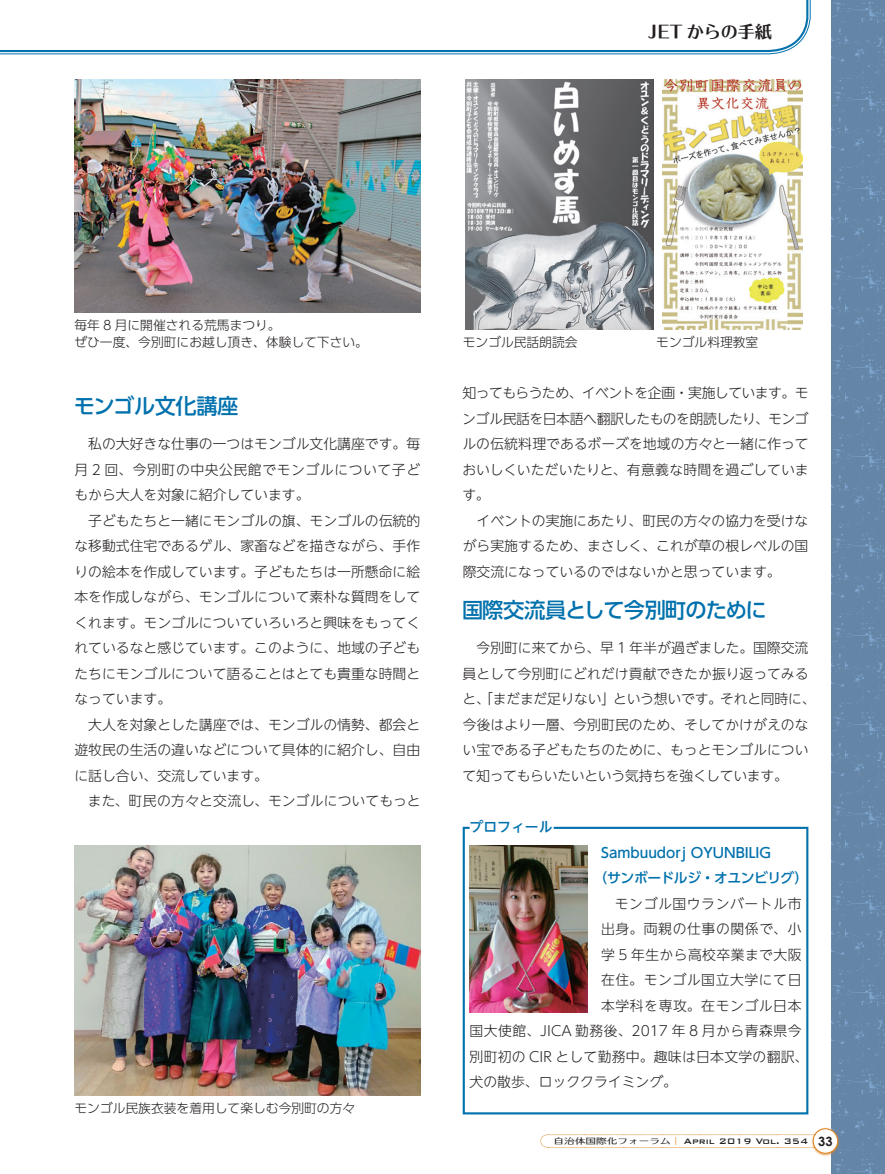
<style>
.page{position:relative;width:885px;height:1174px;background:#fff}
.page>*{position:absolute;margin:0;border:0;box-sizing:border-box;transform-origin:0 0}
.t1{font:500 21.3px "UD Shin Go Pr 6";letter-spacing:-.04em;color:#0071ad}
.t2{font:16.95px "UD Typos 515 Std";color:#231f20}
.t3{font:300 13.8px/25.5px "UD Shin Go NT Pro";color:#231f20;text-align:justify}
.t4{font:300 13.8px "UD Shin Go NT Pro";letter-spacing:.04em;color:#231f20}
.t5{font:500 13.8px/25.5px "UD Shin Go Pr 6";color:#0071ad}
.t6{font:300 13.8px "UD Shin Go NT Pro";letter-spacing:.035em;color:#231f20}
.t7{font:300 13.8px "UD Shin Go NT Pro";letter-spacing:.02em;color:#231f20}
.t8{font:300 13.8px "UD Shin Go NT Pro";letter-spacing:.045em;color:#231f20}
.t9{font:300 13.8px "UD Shin Go NT Pro";letter-spacing:.03em;color:#231f20}
.t10{font:500 13.8px "UD Shin Go NT Pro";color:#0071ad}
.t11{font:300 12.75px/17px "UD Shin Go Pr 6";color:#231f20}
.t12{font:500 10.65px "Bank Gothic BT";color:#231f20}
.s1{font-family:"UD Typos 510 Std";font-weight:400;font-size:7.95px}
.s2{font-family:"UD Typos 510 Std";font-weight:400;font-size:7.95px;color:#df8624}
.s3{font-family:"Century Gothic";font-weight:700;font-size:12.75px}
</style>
<div class="page">
<svg style="left:462px;top:826px;width:347px;height:289px"></svg>
<img style="left:469px;top:845px;width:118px;height:167px">
<img style="left:74px;top:80px;width:346px;height:233px">
<img style="left:74px;top:845px;width:346px;height:250px">
<img style="left:662px;top:80px;width:140px;height:250px">
<img style="left:465px;top:80px;width:188px;height:250px">
<div style="left:830px;top:0;width:54px;height:1174px;background:#6585a7"></div>
<svg style="left:2px;top:0;width:808px;height:55px"></svg>
<svg style="left:2px;top:0;width:807px;height:53px"></svg>
<svg style="left:580px;top:1134px;width:218px;height:2px"></svg>
<div style="left:810px;top:1127px;width:29px;height:29px;background:#df8624;opacity:.75"></div>
<div style="left:813px;top:1128px;width:24px;height:25px;background:#fff;border-radius:50%"></div>
<div style="left:812px;top:1128px;width:26px;height:25px;border:1px solid #df8624;border-radius:50%"></div>
<svg style="left:641px;top:0;width:140px;height:92px"></svg>
<hr style="left:503px;top:31px;width:145px;height:2px;background:#fff">
<p class="t2" style="left:648px;top:18px;width:125px">JET からの手紙</p>
<p class="t11" style="left:74px;top:316px;width:295px">毎年 8 月に開催される荒馬まつり。<br>ぜひ一度、今別町にお越し頂き、体験して下さい。</p>
<h1 class="t1" style="left:74px;top:388px;width:166px">モンゴル文化講座</h1>
<p class="t3" style="left:74px;top:431px;width:347px;text-indent:14px">私の大好きな仕事の一つはモンゴル文化講座です。毎月 2 回、今別町の中央公民館でモンゴルについて子どもから大人を対象に紹介しています。</p>
<p class="t3" style="left:74px;top:507px;width:347px;text-indent:14px">子どもたちと一緒にモンゴルの旗、モンゴルの伝統的な移動式住宅であるゲル、家畜などを描きながら、手作りの絵本を作成しています。子どもたちは一所懸命に絵本を作成しながら、モンゴルについて素朴な質問をしてくれます。モンゴルについていろいろと興味をもってくれているなと感じています。このように、地域の子どもたちにモンゴルについて語ることはとても貴重な時間となっています。</p>
<p class="t3" style="left:74px;top:711px;width:347px;text-indent:14px">大人を対象とした講座では、モンゴルの情勢、都会と遊牧民の生活の違いなどについて具体的に紹介し、自由に話し合い、交流しています。</p>
<p class="t3" style="left:88px;top:788px;width:334px">また、町民の方々と交流し、モンゴルについてもっと</p>
<p class="t11" style="left:74px;top:1099px;width:282px">モンゴル民族衣装を着用して楽しむ今別町の方々</p>
<p class="t11" style="left:462px;top:333px;width:116px">モンゴル民話朗読会</p>
<p class="t11" style="left:656px;top:333px;width:104px">モンゴル料理教室</p>
<p class="t3" style="left:462px;top:380px;width:348px">知ってもらうため、イベントを企画・実施しています。モンゴル民話を日本語へ翻訳したものを朗読したり、モンゴルの伝統料理であるボーズを地域の方々と一緒に作っておいしくいただいたりと、有意義な時間を過ごしています。</p>
<p class="t3" style="left:462px;top:507px;width:347px;text-indent:14px">イベントの実施にあたり、町民の方々の協力を受けながら実施するため、まさしく、これが草の根レベルの国際交流になっているのではないかと思っています。</p>
<h1 class="t1" style="left:462px;top:592px;width:306px">国際交流員として今別町のために</h1>
<p class="t3" style="left:462px;top:635px;width:354px;text-align:left;text-indent:14px">今別町に来てから、早 1 年半が過ぎました。国際交流員として今別町にどれだけ貢献できたか振り返ってみると、「まだまだ足りない」という想いです。それと同時に、今後はより一層、今別町民のため、そしてかけがえのない宝である子どもたちのために、もっとモンゴルについて知ってもらいたいという気持ちを強くしています。</p>
<p class="t10" style="left:469px;top:815px;width:84px">プロフィール</p>
<p class="t5" style="left:593px;top:839px;width:216px;text-indent:7px">Sambuudorj OYUNBILIG<br>（サンボードルジ・オユンビリグ）</p>
<p class="t4" style="left:615px;top:892px;width:188px">モンゴル国ウランバートル市</p>
<p class="t8" style="left:601px;top:917px;width:202px">出身。両親の仕事の関係で、小</p>
<p class="t9" style="left:601px;top:943px;width:202px">学 5 年生から高校卒業まで大阪</p>
<p class="t4" style="left:601px;top:968px;width:202px">在住。モンゴル国立大学にて日</p>
<p class="t4" style="left:601px;top:994px;width:202px">本学科を専攻。在モンゴル日本</p>
<p class="t6" style="left:469px;top:1019px;width:333px">国大使館、JICA 勤務後、2017 年 8 月から青森県今</p>
<p class="t7" style="left:469px;top:1045px;width:340px">別町初の CIR として勤務中。趣味は日本文学の翻訳、</p>
<p class="t3" style="left:469px;top:1068px;width:209px">犬の散歩、ロッククライミング。</p>
<p class="t12" style="left:553px;top:1135px;width:280px"><span class="s1">自治体国際化フォーラム</span><span class="s2">｜</span> April 2019 Vol. 354 <span class="s3">33</span></p>
</div>
